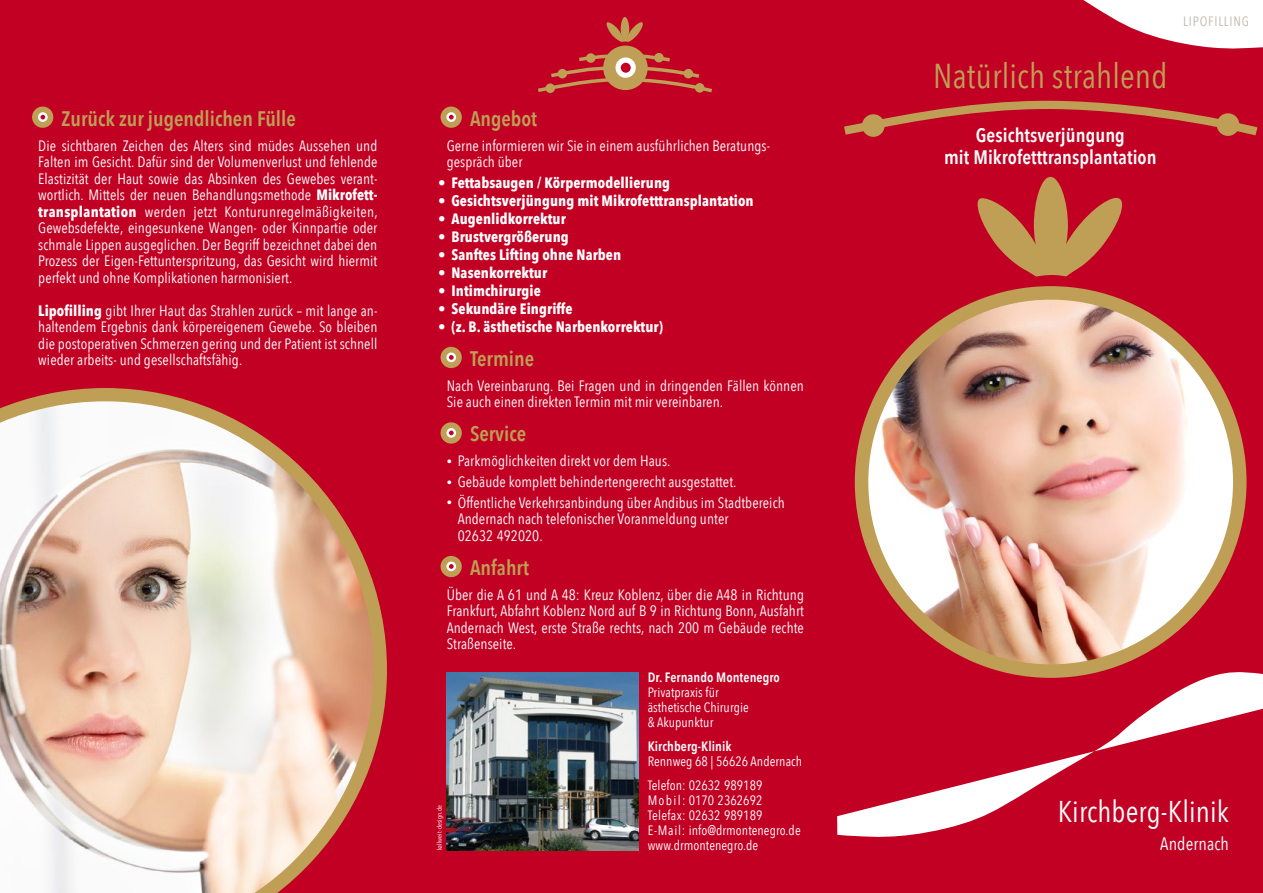
<style>
.page{position:relative;width:1263px;height:893px;background:#c10024}
.page>*{position:absolute;margin:0;border:0;box-sizing:border-box;transform-origin:0 0}
.t1{font:34.5px "Avenir Next Condensed";letter-spacing:.005em;color:#be9f55}
.t2{font:30px "Avenir Next Condensed";letter-spacing:.005em;color:#fff}
.t3{font:600 21px "Avenir Next Condensed";color:#be9f55}
.t4{font:600 19.5px/22.5px "Avenir Next Condensed";letter-spacing:.005em;color:#fff;text-align:center}
.t5{font:18px "Avenir Next Condensed";letter-spacing:.005em;color:#fff}
.t6{font:15px/16.5px "Avenir Next Condensed";letter-spacing:.005em;color:#fff;text-align:justify}
.t7{font:700 15px "Avenir Next Condensed";letter-spacing:.005em;color:#fff}
.t8{font:13.5px/15px "Avenir Next Condensed";letter-spacing:.005em;color:#fff}
.t9{font:600 13.5px "Avenir Next Condensed";letter-spacing:.005em;color:#fff}
.t10{font:13.5px "Avenir Next Condensed";letter-spacing:.06em;color:#c2baae}
.t11{font:6.75px "Avenir Next Condensed";letter-spacing:.02em;color:#fff}
.s1{font-weight:700}
.s2{font-weight:400}
.s3{font-size:10.5px}
</style>
<div class="page">
<svg style="left:1083px;top:0;width:180px;height:49px"></svg>
<svg style="left:844px;top:100px;width:414px;height:37px"></svg>
<div style="left:862px;top:114px;width:23px;height:23px;background:#be9f55;border-radius:50%"></div>
<div style="left:1217px;top:113px;width:22px;height:23px;background:#be9f55;border-radius:50%"></div>
<svg style="left:977px;top:177px;width:146px;height:100px"></svg>
<img style="left:861px;top:298px;width:379px;height:368px">
<div style="left:855px;top:286px;width:391px;height:392px;border:14px solid #be9f55;border-radius:50%"></div>
<svg style="left:838px;top:666px;width:425px;height:171px"></svg>
<div style="left:32px;top:107px;width:21px;height:21px;background:#be9f55;border-radius:50%"></div>
<svg style="left:38px;top:112px;width:10px;height:10px"></svg>
<svg style="left:40px;top:115px;width:5px;height:5px"></svg>
<svg style="left:0;top:388px;width:387px;height:505px"></svg>
<div style="left:440px;top:107px;width:22px;height:21px;background:#be9f55;border-radius:50%"></div>
<svg style="left:446px;top:112px;width:10px;height:10px"></svg>
<svg style="left:449px;top:115px;width:5px;height:5px"></svg>
<div style="left:440px;top:347px;width:22px;height:21px;background:#be9f55;border-radius:50%"></div>
<svg style="left:446px;top:352px;width:10px;height:10px"></svg>
<svg style="left:449px;top:355px;width:5px;height:5px"></svg>
<div style="left:440px;top:422px;width:22px;height:22px;background:#be9f55;border-radius:50%"></div>
<svg style="left:446px;top:428px;width:10px;height:10px"></svg>
<svg style="left:449px;top:431px;width:5px;height:4px"></svg>
<div style="left:440px;top:556px;width:22px;height:21px;background:#be9f55;border-radius:50%"></div>
<div style="left:446px;top:562px;width:10px;height:9px;background:#fff;border-radius:50%"></div>
<svg style="left:449px;top:564px;width:5px;height:5px"></svg>
<svg style="left:538px;top:51px;width:174px;height:42px"></svg>
<div style="left:545px;top:83px;width:10px;height:10px;background:#be9f55;border-radius:50%"></div>
<div style="left:695px;top:83px;width:9px;height:10px;background:#be9f55;border-radius:50%"></div>
<div style="left:603px;top:46px;width:45px;height:44px;background:#be9f55;border-radius:50%"></div>
<svg style="left:615px;top:57px;width:21px;height:21px"></svg>
<div style="left:621px;top:63px;width:10px;height:10px;background:#c10024;border-radius:50%"></div>
<div style="left:621px;top:17px;width:8px;height:23px;background:#be9f55;border-radius:50%"></div>
<svg style="left:606px;top:21px;width:37px;height:21px"></svg>
<img style="left:447px;top:673px;width:191px;height:177px">
<h3 class="t3" style="left:62px;top:100px;width:236px">Zurück zur jugendlichen Fülle</h3>
<p class="t6" style="left:38px;top:136px;width:341px">Die sichtbaren Zeichen des Alters sind müdes Aussehen und Falten im Gesicht. Dafür sind der Volumenverlust und fehlende Elastizität der Haut sowie das Absinken des Gewebes verant&shy;wortlich. Mittels der neuen Behandlungsmethode <span class="s1">Mikrofett&shy;transplantation</span> werden jetzt Konturunregelmäßigkeiten, Gewebsdefekte, eingesunkene Wangen- oder Kinnpartie oder schmale Lippen ausgeglichen. Der Begriff bezeichnet dabei den Prozess der Eigen-Fettunterspritzung, das Gesicht wird hiermit perfekt und ohne Komplikationen harmonisiert.</p>
<p class="t6" style="left:38px;top:301px;width:341px"><span class="s1">Lipofilling</span> gibt Ihrer Haut das Strahlen zurück – mit lange an&shy;haltendem Ergebnis dank körpereigenem Gewebe. So bleiben die postoperativen Schmerzen gering und der Patient ist schnell wieder arbeits- und gesellschaftsfähig.</p>
<h3 class="t3" style="left:470px;top:100px;width:69px">Angebot</h3>
<p class="t6" style="left:447px;top:136px;width:325px">Gerne informieren wir Sie in einem ausführlichen Beratungs&shy;gespräch über</p>
<p class="t7" style="left:438px;top:173px;width:233px"><span class="s2">•</span> Fettabsaugen / Körpermodellierung</p>
<p class="t7" style="left:438px;top:191px;width:317px"><span class="s2">•</span> Gesichtsverjüngung mit Mikrofetttransplantation</p>
<p class="t7" style="left:438px;top:209px;width:129px"><span class="s2">•</span> Augenlidkorrektur</p>
<p class="t7" style="left:438px;top:227px;width:132px"><span class="s2">•</span> Brustvergrößerung</p>
<p class="t7" style="left:438px;top:245px;width:184px"><span class="s2">•</span> Sanftes Lifting ohne Narben</p>
<p class="t7" style="left:438px;top:263px;width:111px"><span class="s2">•</span> Nasenkorrektur</p>
<p class="t7" style="left:438px;top:281px;width:104px"><span class="s2">•</span> Intimchirurgie</p>
<p class="t7" style="left:438px;top:299px;width:136px"><span class="s2">•</span> Sekundäre Eingriffe</p>
<p class="t7" style="left:438px;top:317px;width:226px"><span class="s2">•</span> (z. B. ästhetische Narbenkorrektur)</p>
<h3 class="t3" style="left:470px;top:340px;width:66px">Termine</h3>
<p class="t6" style="left:447px;top:377px;width:359px">Nach Vereinbarung. Bei Fragen und in dringenden Fällen können<br>Sie auch einen direkten Termin mit mir vereinbaren.</p>
<h3 class="t3" style="left:470px;top:416px;width:58px">Service</h3>
<p class="t6" style="left:447px;top:452px;width:225px"><span class="s3">•</span> Parkmöglichkeiten direkt vor dem Haus.</p>
<p class="t6" style="left:447px;top:473px;width:291px"><span class="s3">•</span> Gebäude komplett behindertengerecht ausgestattet.</p>
<p class="t6" style="left:458px;top:494px;width:329px;text-align:left;text-indent:-11px"><span class="s3">•</span> Öffentliche Verkehrsanbindung über Andibus im Stadtbereich<br>Andernach nach telefonischer Voranmeldung unter<br>02632 492020.</p>
<h3 class="t3" style="left:470px;top:549px;width:60px">Anfahrt</h3>
<p class="t6" style="left:447px;top:586px;width:359px">Über die A 61 und A 48: Kreuz Koblenz, über die A48 in Richtung Frankfurt, Abfahrt Koblenz Nord auf B 9 in Richtung Bonn, Ausfahrt Andernach West, erste Straße rechts, nach 200 m Gebäude rechte Straßenseite.</p>
<p class="t11" style="left:434px;top:850px;width:47px;rotate:-90deg">kallweit-design.de</p>
<p class="t9" style="left:648px;top:666px;width:134px">Dr. Fernando Montenegro</p>
<p class="t8" style="left:648px;top:684px;width:103px">Privatpraxis für ästhetische Chirurgie &amp; Akupunktur</p>
<p class="t9" style="left:648px;top:735px;width:85px">Kirchberg-Klinik</p>
<p class="t8" style="left:648px;top:749px;width:156px;line-height:24px">Rennweg 68 | 56626 Andernach<br>Telefon: 02632 989189</p>
<p class="t8" style="left:648px;top:792px;width:155px">Mobil: 0170 2362692<br>Telefax: 02632 989189<br>E-Mail: info@drmontenegro.de www.drmontenegro.de</p>
<h1 class="t1" style="left:933px;top:47px;width:236px">Natürlich strahlend</h1>
<h3 class="t4" style="left:944px;top:123px;width:214px">Gesichtsverjüngung<br>mit Mikrofetttransplantation</h3>
<p class="t10" style="left:1183px;top:10px;width:66px">LIPOFILLINg</p>
<h2 class="t2" style="left:1058px;top:786px;width:173px">Kirchberg-Klinik</h2>
<p class="t5" style="left:1160px;top:829px;width:70px">Andernach</p>
</div>
